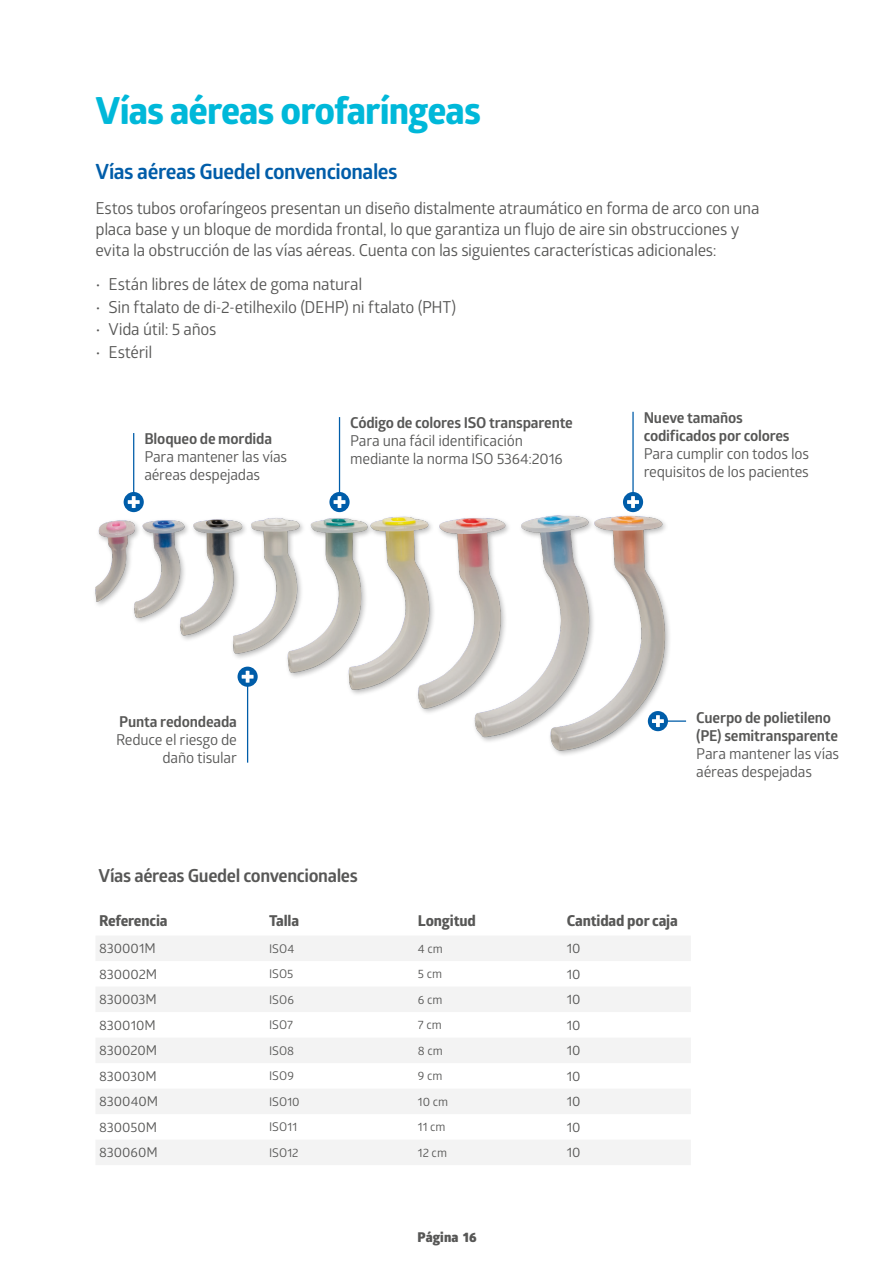
<style>
.page{position:relative;width:893px;height:1263px;background:#fff}
.page>*{position:absolute;margin:0;border:0;box-sizing:border-box;transform-origin:0 0}
.C_Large{font:700 37.5px "Globerx";letter-spacing:-.025em;color:#00b8d9}
.C_Large-2{font:700 21px "Glober";letter-spacing:-.02em;color:#005da9}
.C_Large-3{font:700 18px "Glober";letter-spacing:-.02em;color:#575756}
.C_Large-4{font:16.5px/21px "Glober";letter-spacing:-.02em;color:#575756}
.C_Large-5{font:15px/18px "Glober";letter-spacing:-.015em;color:#575756}
.C_Large-6{font:700 15px/18px "Glober";letter-spacing:-.01em;color:#575756}
.MEDLINE_-_Line_Listing_Headers{font:700 15px "Globerx";letter-spacing:-.01em;color:#575756}
.MEDLINE_-_Line_Listing{font:13.5px "Glober";color:#575756}
.t1{font:800 13.5px "Glober";letter-spacing:.005em;color:#575756}
.MEDLINE_-_Line_Listing-2{font:12px "Glober";letter-spacing:.005em;color:#575756}
.s1{font-weight:700}
.s2{font-weight:400}
</style>
<div class="page">
<svg style="left:96px;top:936px;width:595px;height:229px;fill:#f3f3f3"></svg>
<img style="left:95px;top:479px;width:592px;height:284px">
<hr style="left:133px;top:433px;width:1px;height:69px;background:#005da9">
<div style="left:124px;top:492px;width:20px;height:20px;background:#005da9;border-radius:50%"></div>
<svg style="left:128px;top:496px;width:12px;height:12px"></svg>
<hr style="left:339px;top:417px;width:1px;height:85px;background:#005da9">
<svg style="left:329px;top:492px;width:21px;height:20px"></svg>
<svg style="left:333px;top:496px;width:12px;height:12px"></svg>
<hr style="left:632px;top:412px;width:2px;height:90px;background:#005da9">
<div style="left:623px;top:492px;width:20px;height:20px;background:#005da9;border-radius:50%"></div>
<svg style="left:627px;top:496px;width:12px;height:12px"></svg>
<hr style="left:658px;top:720px;width:28px;height:2px;background:#005da9">
<div style="left:648px;top:711px;width:20px;height:20px;background:#005da9;border-radius:50%"></div>
<svg style="left:652px;top:715px;width:12px;height:12px"></svg>
<hr style="left:247px;top:677px;width:1px;height:86px;background:#005da9">
<svg style="left:238px;top:667px;width:20px;height:20px"></svg>
<svg style="left:242px;top:671px;width:12px;height:12px"></svg>
<p class="C_Large" style="left:95px;top:83px;width:387px">Vías aéreas orofaríngeas</p>
<p class="C_Large-2" style="left:95px;top:157px;width:304px">Vías aéreas Guedel convencionales</p>
<p class="C_Large-4" style="left:95px;top:197px;width:665px">Estos tubos orofaríngeos presentan un diseño distalmente atraumático en forma de arco con una placa base y un bloque de mordida frontal, lo que garantiza un flujo de aire sin obstrucciones y evita la obstrucción de las vías aéreas. Cuenta con las siguientes características adicionales:</p>
<p class="C_Large-4" style="left:95px;top:273px;width:268px">• Están libres de látex de goma natural</p>
<p class="C_Large-4" style="left:95px;top:296px;width:362px">• Sin ftalato de di-2-etilhexilo (DEHP) ni ftalato (PHT)</p>
<p class="C_Large-4" style="left:95px;top:318px;width:123px">• Vida útil: 5 años</p>
<p class="C_Large-4" style="left:95px;top:341px;width:58px">• Estéril</p>
<p class="C_Large-5" style="left:144px;top:429px;width:144px"><span class="s1">Bloqueo de mordida<br></span>Para mantener las vías aéreas despejadas</p>
<p class="C_Large-5" style="left:350px;top:413px;width:224px"><span class="s1">Código de colores ISO transparente<br></span>Para una fácil identificación mediante la norma ISO 5364:2016</p>
<p class="C_Large-5" style="left:644px;top:408px;width:167px"><span class="s1">Nueve tamaños codificados por colores<br></span>Para cumplir con todos los requisitos de los pacientes</p>
<p class="C_Large-5" style="left:116px;top:712px;width:122px;text-align:right"><span class="s1">Punta redondeada<br></span>Reduce el riesgo de daño tisular</p>
<p class="C_Large-6" style="left:696px;top:709px;width:144px">Cuerpo de polietileno (PE) semitransparente<br><span class="s2">Para mantener las vías aéreas despejadas</span></p>
<p class="C_Large-3" style="left:99px;top:863px;width:261px">Vías aéreas Guedel convencionales</p>
<p class="MEDLINE_-_Line_Listing_Headers" style="left:99px;top:909px;width:70px">Referencia</p>
<p class="MEDLINE_-_Line_Listing_Headers" style="left:269px;top:909px;width:32px">Talla</p>
<p class="MEDLINE_-_Line_Listing_Headers" style="left:418px;top:909px;width:59px">Longitud</p>
<p class="MEDLINE_-_Line_Listing_Headers" style="left:567px;top:909px;width:113px">Cantidad por caja</p>
<p class="MEDLINE_-_Line_Listing" style="left:99px;top:939px;width:58px">830001M</p>
<p class="MEDLINE_-_Line_Listing-2" style="left:269px;top:940px;width:27px">ISO4</p>
<p class="MEDLINE_-_Line_Listing-2" style="left:418px;top:940px;width:26px">4 cm</p>
<p class="MEDLINE_-_Line_Listing" style="left:567px;top:939px;width:15px">10</p>
<p class="MEDLINE_-_Line_Listing" style="left:99px;top:965px;width:60px">830002M</p>
<p class="MEDLINE_-_Line_Listing-2" style="left:269px;top:966px;width:26px">ISO5</p>
<p class="MEDLINE_-_Line_Listing-2" style="left:418px;top:966px;width:26px">5 cm</p>
<p class="MEDLINE_-_Line_Listing" style="left:567px;top:965px;width:15px">10</p>
<p class="MEDLINE_-_Line_Listing" style="left:99px;top:990px;width:59px">830003M</p>
<p class="MEDLINE_-_Line_Listing-2" style="left:269px;top:991px;width:26px">ISO6</p>
<p class="MEDLINE_-_Line_Listing-2" style="left:418px;top:991px;width:26px">6 cm</p>
<p class="MEDLINE_-_Line_Listing" style="left:567px;top:990px;width:15px">10</p>
<p class="MEDLINE_-_Line_Listing" style="left:99px;top:1016px;width:58px">830010M</p>
<p class="MEDLINE_-_Line_Listing-2" style="left:269px;top:1017px;width:26px">ISO7</p>
<p class="MEDLINE_-_Line_Listing-2" style="left:418px;top:1017px;width:25px">7 cm</p>
<p class="MEDLINE_-_Line_Listing" style="left:567px;top:1016px;width:15px">10</p>
<p class="MEDLINE_-_Line_Listing" style="left:99px;top:1041px;width:60px">830020M</p>
<p class="MEDLINE_-_Line_Listing-2" style="left:269px;top:1042px;width:27px">ISO8</p>
<p class="MEDLINE_-_Line_Listing-2" style="left:418px;top:1042px;width:26px">8 cm</p>
<p class="MEDLINE_-_Line_Listing" style="left:567px;top:1041px;width:15px">10</p>
<p class="MEDLINE_-_Line_Listing" style="left:99px;top:1067px;width:59px">830030M</p>
<p class="MEDLINE_-_Line_Listing-2" style="left:269px;top:1068px;width:26px">ISO9</p>
<p class="MEDLINE_-_Line_Listing-2" style="left:418px;top:1068px;width:26px">9 cm</p>
<p class="MEDLINE_-_Line_Listing" style="left:567px;top:1067px;width:15px">10</p>
<p class="MEDLINE_-_Line_Listing" style="left:99px;top:1092px;width:61px">830040M</p>
<p class="MEDLINE_-_Line_Listing-2" style="left:269px;top:1093px;width:32px">ISO10</p>
<p class="MEDLINE_-_Line_Listing-2" style="left:418px;top:1093px;width:32px">10 cm</p>
<p class="MEDLINE_-_Line_Listing" style="left:567px;top:1092px;width:15px">10</p>
<p class="MEDLINE_-_Line_Listing" style="left:99px;top:1118px;width:60px">830050M</p>
<p class="MEDLINE_-_Line_Listing-2" style="left:269px;top:1119px;width:30px">ISO11</p>
<p class="MEDLINE_-_Line_Listing-2" style="left:418px;top:1119px;width:29px">11 cm</p>
<p class="MEDLINE_-_Line_Listing" style="left:567px;top:1118px;width:15px">10</p>
<p class="MEDLINE_-_Line_Listing" style="left:99px;top:1143px;width:60px">830060M</p>
<p class="MEDLINE_-_Line_Listing-2" style="left:269px;top:1144px;width:31px">ISO12</p>
<p class="MEDLINE_-_Line_Listing-2" style="left:418px;top:1144px;width:31px">12 cm</p>
<p class="MEDLINE_-_Line_Listing" style="left:567px;top:1143px;width:15px">10</p>
<p class="t1" style="left:417px;top:1227px;width:61px">Página 16</p>
</div>
